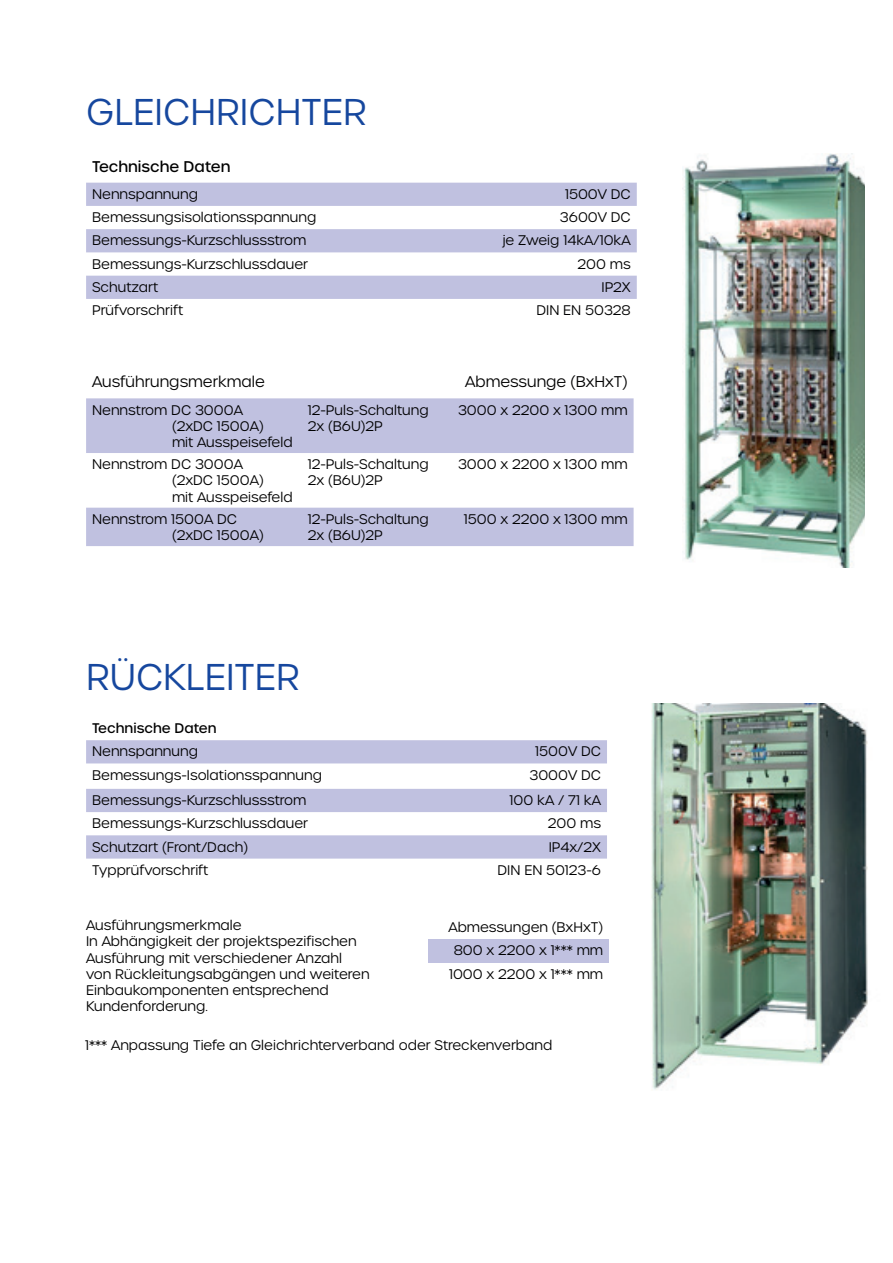
<style>
.page{position:relative;width:893px;height:1263px;background:#fff}
.page>*{position:absolute;margin:0;border:0;box-sizing:border-box;transform-origin:0 0}
.t1{font:300 36px "Urbane";color:#16479e}
.t2{font:300 15px "Urbane";color:#000001}
.t3{font:500 15px "Urbane";color:#000001}
.t4{font:300 13.5px/16.2px "Urbane";color:#000001}
.t5{font:500 13.5px "Urbane";color:#000001}
</style>
<div class="page">
<svg style="left:86px;top:183px;width:551px;height:116px;fill:#c0c1e0"></svg>
<svg style="left:86px;top:398px;width:548px;height:148px;fill:#c0c1e0"></svg>
<svg style="left:86px;top:740px;width:521px;height:118px;fill:#c0c1e0"></svg>
<div style="left:428px;top:939px;width:181px;height:23px;background:#c0c1e0"></div>
<img style="left:682px;top:153px;width:182px;height:414px">
<img style="left:651px;top:704px;width:217px;height:386px">
<p class="t1" style="left:86px;top:89px;width:282px">GLEICHRICHTER</p>
<p class="t3" style="left:92px;top:157px;width:140px">Technische Daten</p>
<p class="t4" style="left:92px;top:186px;width:107px">Nennspannung</p>
<p class="t4" style="left:565px;top:186px;width:67px">1500V DC</p>
<p class="t4" style="left:92px;top:209px;width:226px">Bemessungsisolationsspannung</p>
<p class="t4" style="left:560px;top:209px;width:72px">3600V DC</p>
<p class="t4" style="left:92px;top:232px;width:216px">Bemessungs-Kurzschlussstrom</p>
<p class="t4" style="left:503px;top:232px;width:130px">je Zweig 14kA/10kA</p>
<p class="t4" style="left:92px;top:256px;width:218px">Bemessungs-Kurzschlussdauer</p>
<p class="t4" style="left:578px;top:256px;width:55px">200 ms</p>
<p class="t4" style="left:92px;top:279px;width:68px">Schutzart</p>
<p class="t4" style="left:601px;top:279px;width:31px">IP2X</p>
<p class="t4" style="left:92px;top:302px;width:93px">Prüfvorschrift</p>
<p class="t4" style="left:536px;top:302px;width:96px">DIN EN 50328</p>
<p class="t2" style="left:92px;top:372px;width:174px">Ausführungsmerkmale</p>
<p class="t2" style="left:465px;top:372px;width:164px">Abmessunge (BxHxT)</p>
<p class="t4" style="left:92px;top:402px;width:152px">Nennstrom DC 3000A</p>
<p class="t4" style="left:172px;top:418px;width:93px">(2xDC 1500A)</p>
<p class="t4" style="left:172px;top:434px;width:122px">mit Ausspeisefeld</p>
<p class="t4" style="left:308px;top:402px;width:122px">12-Puls-Schaltung</p>
<p class="t4" style="left:308px;top:418px;width:76px">2x (B6U)2P</p>
<p class="t4" style="left:458px;top:402px;width:171px">3000 x 2200 x 1300 mm</p>
<p class="t4" style="left:92px;top:456px;width:152px">Nennstrom DC 3000A</p>
<p class="t4" style="left:172px;top:472px;width:93px">(2xDC 1500A)</p>
<p class="t4" style="left:172px;top:489px;width:122px">mit Ausspeisefeld</p>
<p class="t4" style="left:92px;top:511px;width:147px">Nennstrom 1500A DC</p>
<p class="t4" style="left:172px;top:527px;width:93px">(2xDC 1500A)</p>
<p class="t4" style="left:308px;top:456px;width:122px">12-Puls-Schaltung</p>
<p class="t4" style="left:308px;top:472px;width:76px">2x (B6U)2P</p>
<p class="t4" style="left:308px;top:511px;width:122px">12-Puls-Schaltung</p>
<p class="t4" style="left:308px;top:527px;width:76px">2x (B6U)2P</p>
<p class="t4" style="left:458px;top:456px;width:171px">3000 x 2200 x 1300 mm</p>
<p class="t4" style="left:464px;top:511px;width:165px">1500 x 2200 x 1300 mm</p>
<p class="t1" style="left:86px;top:654px;width:215px">RÜCKLEITER</p>
<p class="t5" style="left:92px;top:719px;width:126px">Technische Daten</p>
<p class="t4" style="left:92px;top:743px;width:107px">Nennspannung</p>
<p class="t4" style="left:535px;top:743px;width:67px">1500V DC</p>
<p class="t4" style="left:92px;top:767px;width:231px">Bemessungs-Isolationsspannung</p>
<p class="t4" style="left:529px;top:767px;width:73px">3000V DC</p>
<p class="t4" style="left:92px;top:792px;width:216px">Bemessungs-Kurzschlussstrom</p>
<p class="t4" style="left:510px;top:792px;width:93px">100 kA / 71 kA</p>
<p class="t4" style="left:92px;top:815px;width:218px">Bemessungs-Kurzschlussdauer</p>
<p class="t4" style="left:548px;top:815px;width:55px">200 ms</p>
<p class="t4" style="left:92px;top:839px;width:158px">Schutzart (Front/Dach)</p>
<p class="t4" style="left:549px;top:839px;width:54px">IP4x/2X</p>
<p class="t4" style="left:92px;top:862px;width:118px">Typprüfvorschrift</p>
<p class="t4" style="left:497px;top:862px;width:105px">DIN EN 50123-6</p>
<p class="t4" style="left:86px;top:917px;width:157px">Ausführungsmerkmale</p>
<p class="t4" style="left:86px;top:933px;width:285px">In Abhängigkeit der projektspezifischen Ausführung mit verschiedener Anzahl von Rückleitungsabgängen und weiteren Einbaukomponenten entsprechend Kundenforderung.</p>
<p class="t4" style="left:85px;top:1037px;width:469px">1*** Anpassung Tiefe an Gleichrichterverband oder Streckenverband</p>
<p class="t4" style="left:448px;top:919px;width:156px">Abmessungen (BxHxT)</p>
<p class="t4" style="left:454px;top:942px;width:151px">800 x 2200 x 1*** mm</p>
<p class="t4" style="left:449px;top:965px;width:156px">1000 x 2200 x 1*** mm</p>
</div>
